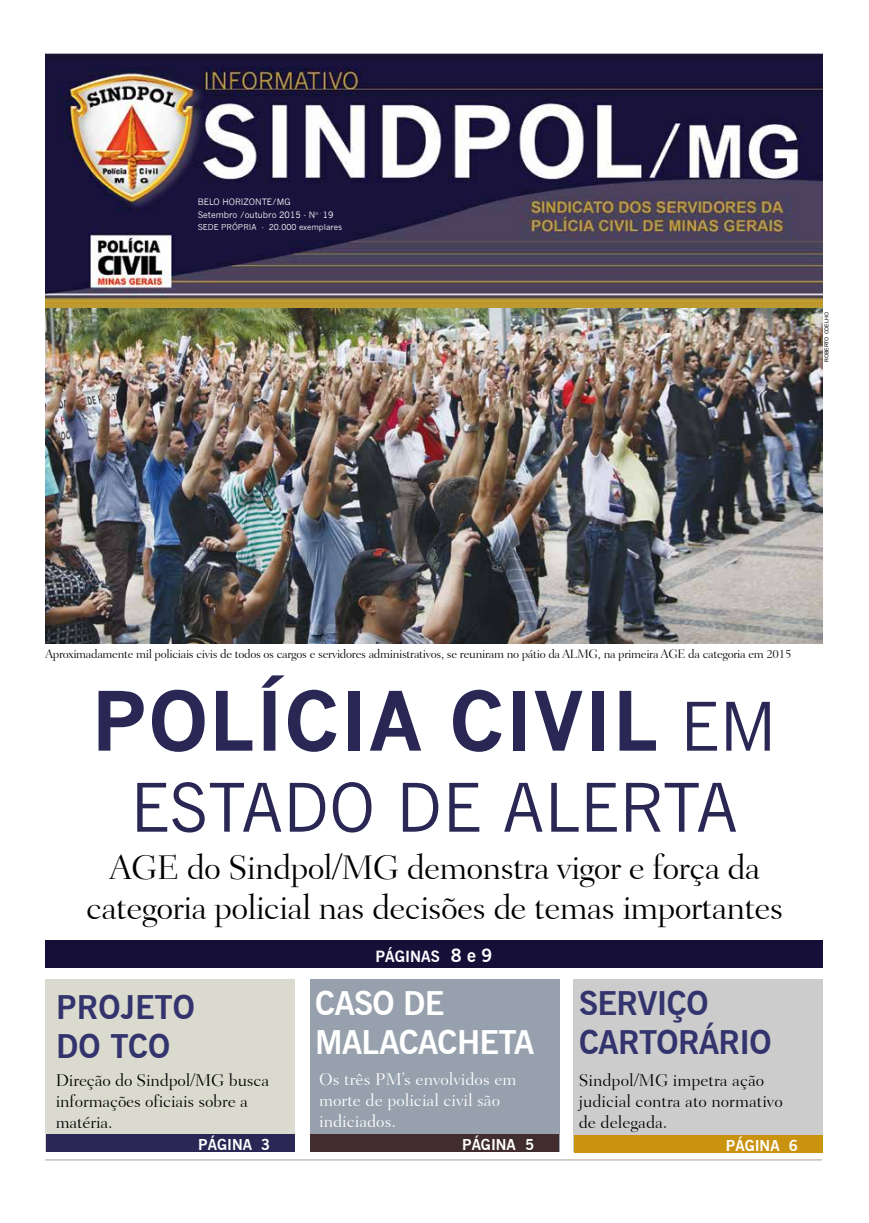
<style>
.page{position:relative;width:869px;height:1223px;background:#fff}
.page>*{position:absolute;margin:0;border:0;box-sizing:border-box;transform-origin:0 0}
.t1{font:700 80px "News Gothic";letter-spacing:.01em;color:#2a2755}
.t2{font:67.5px "News Gothic BT";letter-spacing:.01em;color:#2a2755}
.t3{font:300 35px/40px "Fairfield LH45";letter-spacing:-.025em;color:#000;text-align:center}
.t4{font:700 32.5px/39px "News Gothic BT";letter-spacing:-.02em;color:#fff;text-align:center}
.t5{font:700 32.5px/39px "News Gothic BT";letter-spacing:-.02em;color:#33346e}
.t6{font:700 32.5px/39px "News Gothic BT";color:#33346e}
.t7{font:300 17.5px/21.2px "Fairfield LH45";color:#000}
.t8{font:300 17.5px/21.2px "Fairfield LH45";color:#fff}
.t9{font:700 15.38px "News Gothic BT";color:#fff}
.t10{font:700 15px "News Gothic BT";color:#fff}
.t11{font:300 12.5px "Fairfield LH45";letter-spacing:-.025em;color:#000}
.t12{font:8.62px/12.5px "News Gothic";color:#fff}
.t13{font:8px "News Gothic";color:#fff}
.t14{font:5.25px "Arial";color:#000}
.s1{font-family:"News Gothic BT";font-weight:400;font-size:67.5px}
.s2{font-size:18px}
</style>
<div class="page">
<img style="left:45px;top:53px;width:777px;height:255px">
<div style="left:45px;top:979px;width:250px;height:173px;background:#dadace"></div>
<div style="left:310px;top:979px;width:249px;height:173px;background:#97a1ad"></div>
<div style="left:573px;top:979px;width:249px;height:173px;background:#ccc"></div>
<hr style="left:45px;top:1159px;width:776px;height:1px;background:#bdb8ae">
<div style="left:45px;top:940px;width:777px;height:28px;background:#161039"></div>
<div style="left:46px;top:1134px;width:249px;height:18px;background:#2a2755"></div>
<div style="left:310px;top:1134px;width:248px;height:18px;background:#422d2e"></div>
<div style="left:573px;top:1134px;width:249px;height:18px;background:#ca930f"></div>
<img style="left:45px;top:308px;width:777px;height:335px">
<p class="t12" style="left:197px;top:196px;width:137px">Belo Horizonte/MG<br>Setembro /outubro 2015 - N <sup>o</sup> <sup>-</sup> 19</p>
<p class="t13" style="left:197px;top:223px;width:146px">sede própria - 20.000 exemplares</p>
<p class="t14" style="left:822px;top:362px;width:52px;rotate:-90deg">roberto coelho</p>
<p class="t11" style="left:45px;top:646px;width:747px">Aproximadamente mil policiais civis de todos os cargos e servidores administrativos, se reuniram no pátio da ALMG, na primeira AGE da categoria em 2015</p>
<h1 class="t1" style="left:91px;top:672px;width:686px">POLÍCIA CIVIL <span class="s1">EM</span></h1>
<h2 class="t2" style="left:131px;top:767px;width:608px">ESTADO DE ALERTA</h2>
<h3 class="t3" style="left:86px;top:847px;width:698px">AGE do Sindpol/MG demonstra vigor e força da categoria policial nas decisões de temas importantes</h3>
<h3 class="t6" style="left:56px;top:987px;width:140px">PROJETO<br>DO TCO</h3>
<h3 class="t7" style="left:56px;top:1069px;width:215px">Direção do Sindpol/MG busca informações oficiais sobre a matéria.</h3>
<p class="t9" style="left:375px;top:947px;width:118px">PÁGINAS <span class="s2">8 E 9</span></p>
<h3 class="t4" style="left:315px;top:983px;width:40px">CASO</h3>
<h3 class="t4" style="left:315px;top:983px;width:220px">DE<br>MALACACHETA</h3>
<h3 class="t8" style="left:319px;top:1068px;width:199px">Os três PM’s envolvidos em morte de policial civil são indiciados.</h3>
<h3 class="t5" style="left:579px;top:983px;width:194px">SERVIÇO<br>CARTORÁRIO</h3>
<h3 class="t7" style="left:578px;top:1069px;width:205px">Sindpol/MG impetra ação judicial contra ato normativo de delegada.</h3>
<p class="t10" style="left:198px;top:1135px;width:73px">PÁGINA 3</p>
<p class="t10" style="left:462px;top:1135px;width:73px">PÁGINA 5</p>
<p class="t10" style="left:725px;top:1136px;width:73px">PÁGINA 6</p>
</div>
